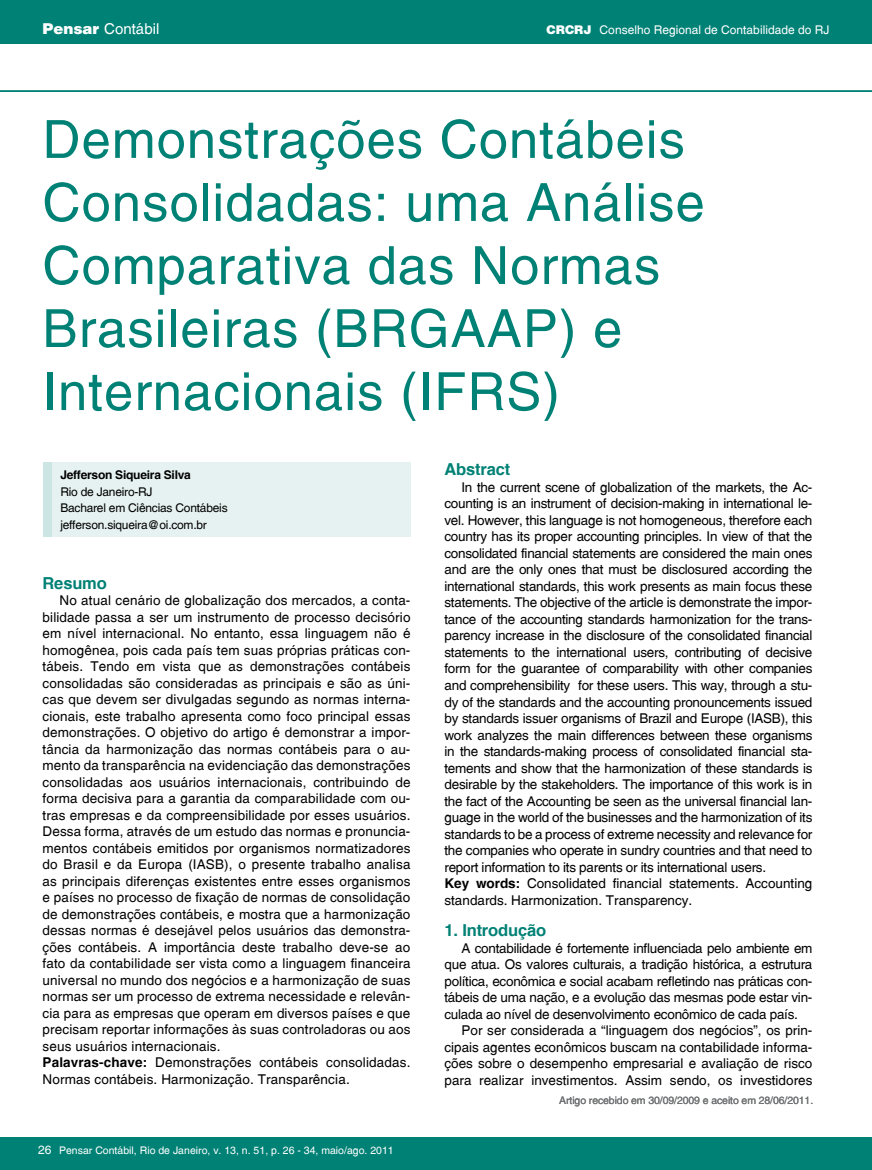
<style>
.page{position:relative;width:872px;height:1170px;background:#fff}
.page>*{position:absolute;margin:0;border:0;box-sizing:border-box;transform-origin:0 0}
.t1{font:52.5px/63px "Switzerland Plain";letter-spacing:.02em;color:#008175}
.t2{font:700 16.5px "Switzerland";letter-spacing:-.01em;color:#008175}
.t3{font:15px "Switzerland Plain";color:#fff}
.t4{font:13.5px/16.5px "Switzerland Plain";color:#000;text-align:justify}
.t5{font:13.5px/16.5px "Switzerland Plain";letter-spacing:-.02em;color:#000}
.t6{font:12px/16.5px "Switzerland Plain";letter-spacing:-.02em;color:#000}
.t7{font:12px "Switzerland Plain";color:#fff}
.t8{font:700 12px "Switzerland";letter-spacing:-.02em;color:#000}
.t9{font:10.5px "Switzerland Plain";color:#fff}
.t10{font:10.5px "Switzerland Plain";letter-spacing:-.01em;color:#707172}
.s1{font-family:"Switzerland Black"}
.s2{font-family:"Switzerland";font-weight:700}
.s3{font-size:12px}
</style>
<div class="page">
<div style="left:0;top:1137px;width:872px;height:32px;background:#008175"></div>
<div style="left:0;top:0;width:872px;height:44px;background:#008175"></div>
<hr style="left:0;top:90px;width:872px;height:2px;background:#008175">
<div style="left:43px;top:462px;width:367px;height:75px;background:#e6f2f1"></div>
<div style="left:43px;top:462px;width:9px;height:75px;background:#cce6e3"></div>
<p class="t3" style="left:43px;top:20px;width:118px"><span class="s1">Pensar</span> Contábil</p>
<p class="t7" style="left:546px;top:22px;width:285px"><span class="s1">CRCRJ</span> Conselho Regional de Contabilidade do RJ</p>
<h1 class="t1" style="left:43px;top:107px;width:664px">Demonstrações Contábeis<br>Consolidadas: uma Análise<br>Comparativa das Normas<br>Brasileiras (BRGAAP) e<br>Internacionais (IFRS)</h1>
<p class="t8" style="left:60px;top:468px;width:132px">Jefferson Siqueira Silva</p>
<p class="t6" style="left:60px;top:483px;width:169px">Rio de Janeiro-RJ<br>Bacharel em Ciências Contábeis jefferson.siqueira@oi.com.br</p>
<p class="t2" style="left:43px;top:572px;width:66px">Resumo</p>
<p class="t4" style="left:43px;top:592px;width:369px;text-align:left;text-indent:17px">No atual cenário de globalização dos mercados, a conta&shy;bilidade passa a ser um instrumento de processo decisório em nível internacional. No entanto, essa linguagem não é homogênea, pois cada país tem suas próprias práticas con&shy;tábeis. Tendo em vista que as demonstrações contábeis consolidadas são consideradas as principais e são as úni&shy;cas que devem ser divulgadas segundo as normas interna&shy;cionais, este trabalho apresenta como foco principal essas demonstrações. O objetivo do artigo é demonstrar a impor&shy;tância da harmonização das normas contábeis para o au&shy;mento da transparência na evidenciação das demonstrações consolidadas aos usuários internacionais, contribuindo de forma decisiva para a garantia da comparabilidade com ou&shy;tras empresas e da compreensibilidade por esses usuários.<br>Dessa forma, através de um estudo das normas e pronuncia&shy;mentos contábeis emitidos por organismos normatizadores do Brasil e da Europa (IASB), o presente trabalho analisa as principais diferenças existentes entre esses organismos e países no processo de fixação de normas de consolidação de demonstrações contábeis, e mostra que a harmonização dessas normas é desejável pelos usuários das demonstra&shy;ções contábeis. A importância deste trabalho deve-se ao fato da contabilidade ser vista como a linguagem financeira universal no mundo dos negócios e a harmonização de suas normas ser um processo de extrema necessidade e relevân&shy;cia para as empresas que operam em diversos países e que precisam reportar informações às suas controladoras ou aos seus usuários internacionais.<br><span class="s2">Palavras-chave:</span> Demonstrações contábeis consolidadas.<br>Normas contábeis. Harmonização. Transparência.</p>
<p class="t9" style="left:38px;top:1143px;width:357px"><span class="s3">26</span> Pensar Contábil, Rio de Janeiro, v. 13, n. 51, p. 26 - 34, maio/ago. 2011</p>
<p class="t2" style="left:444px;top:459px;width:67px">Abstract</p>
<p class="t5" style="left:444px;top:479px;width:369px;text-indent:17px">In the current scene of globalization of the markets, the Ac&shy;counting is an instrument of decision-making in international le&shy;vel. However, this language is not homogeneous, therefore each country has its proper accounting principles. In view of that the consolidated financial statements are considered the main ones and are the only ones that must be disclosured according the international standards, this work presents as main focus these statements. The objective of the article is demonstrate the impor&shy;tance of the accounting standards harmonization for the trans&shy;parency increase in the disclosure of the consolidated financial statements to the international users, contributing of decisive form for the guarantee of comparability with other companies and comprehensibility for these users. This way, through a stu&shy;dy of the standards and the accounting pronouncements issued by standards issuer organisms of Brazil and Europe (IASB), this work analyzes the main differences between these organisms in the standards-making process of consolidated financial sta&shy;tements and show that the harmonization of these standards is desirable by the stakeholders. The importance of this work is in the fact of the Accounting be seen as the universal financial lan&shy;guage in the world of the businesses and the harmonization of its standards to be a process of extreme necessity and relevance for the companies who operate in sundry countries and that need to report information to its parents or its international users.<br><span class="s2">Key words:</span> Consolidated financial statements. Accounting standards. Harmonization. Transparency.</p>
<p class="t2" style="left:444px;top:920px;width:103px">1. Introdução</p>
<p class="t4" style="left:444px;top:939px;width:369px;text-indent:17px">A contabilidade é fortemente influenciada pelo ambiente em que atua. Os valores culturais, a tradição histórica, a estrutura política, econômica e social acabam refletindo nas práticas con&shy;tábeis de uma nação, e a evolução das mesmas pode estar vin&shy;culada ao nível de desenvolvimento econômico de cada país.</p>
<p class="t4" style="left:444px;top:1021px;width:369px;text-indent:17px">Por ser considerada a “linguagem dos negócios”, os prin&shy;cipais agentes econômicos buscam na contabilidade informa&shy;ções sobre o desempenho empresarial e avaliação de risco para realizar investimentos. Assim sendo, os investidores</p>
<p class="t10" style="left:559px;top:1093px;width:255px">Artigo recebido em 30/09/2009 e aceito em 28/06/2011.</p>
</div>
